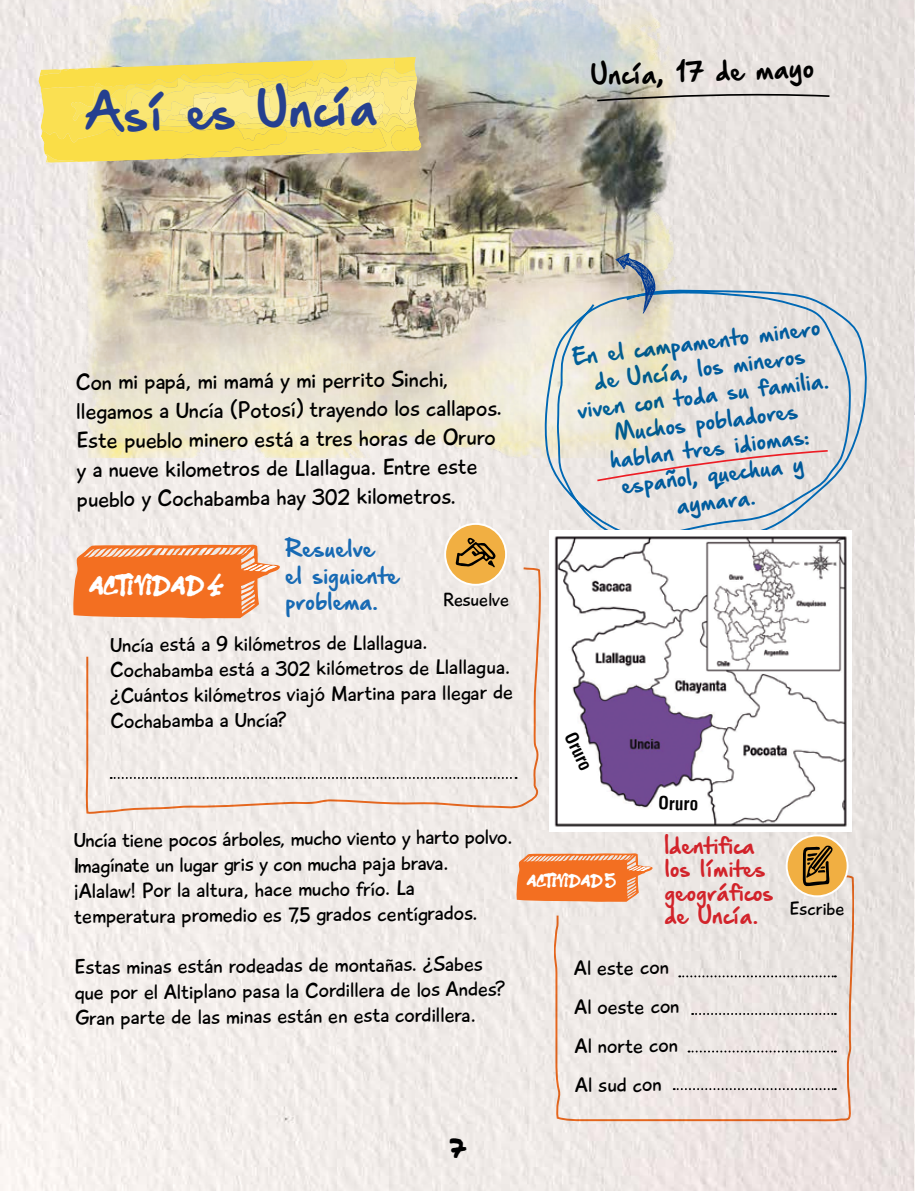
<style>
.page{position:relative;width:915px;height:1191px;background:#fff}
.page>*{position:absolute;margin:0;border:0;box-sizing:border-box;transform-origin:0 0}
.t1{font:42.9px "Hand Of Sean Demo";color:#25408f}
.t2{font:27.3px "Permanent Marker";color:#000}
.t3{font:23.4px/29.2px "Playtime With Hot Toddies";letter-spacing:-.01em;color:#000}
.t4{font:23.4px "Hand Of Sean Demo";color:#000}
.t5{font:21.45px/25.3px "Playtime With Hot Toddies";color:#000}
.t6{font:19.8px/26.4px "Hand Of Sean Demo";color:#176ab4}
.t7{font:19.5px/26.7px "Hand Of Sean Demo";color:#0068b4;text-align:center}
.t8{font:19.5px/23.4px "Hand Of Sean Demo";color:#d2232a}
.t9{font:19.35px "Playtime With Hot Toddies";color:#000}
.t10{font:700 condensed 17.55px "Helvetica LT";color:#000}
.t11{font:12px "Sister Spray";letter-spacing:-.04em;color:#fff}
.t12{font:7.95px "Sister Spray";letter-spacing:-.04em;color:#fff}
</style>
<div class="page">
<img style="left:0;top:0;width:915px;height:1191px">
<img style="left:83px;top:0;width:596px;height:457px">
<svg style="left:38px;top:57px;width:383px;height:106px;background:#f1dd6c"></svg>
<svg style="left:543px;top:288px;width:327px;height:465px;background:#e0deda"></svg>
<svg style="left:615px;top:253px;width:40px;height:61px;background:#9ca4ac"></svg>
<img style="left:549px;top:531px;width:301px;height:301px">
<svg style="left:595px;top:93px;width:235px;height:9px;background:#afaba5"></svg>
<svg style="left:73px;top:544px;width:207px;height:74px;background:#f29a67"></svg>
<svg style="left:516px;top:852px;width:136px;height:50px;background:#f18e53"></svg>
<svg style="left:85px;top:566px;width:456px;height:249px;background:#f0dfd5"></svg>
<svg style="left:554px;top:873px;width:299px;height:249px;background:#ebdfd9"></svg>
<svg style="left:679px;top:975px;width:156px;height:2px"></svg>
<svg style="left:692px;top:1013px;width:143px;height:2px"></svg>
<svg style="left:688px;top:1050px;width:147px;height:2px"></svg>
<svg style="left:111px;top:777px;width:405px;height:2px"></svg>
<svg style="left:673px;top:1088px;width:162px;height:2px"></svg>
<svg style="left:444px;top:523px;width:63px;height:63px;background:#dbb371"></svg>
<svg style="left:785px;top:834px;width:63px;height:63px;background:#cea96c"></svg>
<h1 class="t1" style="left:84px;top:94px;width:294px;rotate:-2deg">Así es Uncía</h1>
<p class="t4" style="left:590px;top:64px;width:225px;rotate:-2deg">Uncía, 17 de mayo</p>
<p class="t3" style="left:76px;top:366px;width:428px">Con mi papá, mi mamá y mi perrito Sinchi, llegamos a Uncía (Potosí) trayendo los callapos.<br>Este pueblo minero está a tres horas de Oruro y a nueve kilometros de Llallagua. Entre este pueblo y Cochabamba hay 302 kilometros.</p>
<p class="t11" style="left:89px;top:584px;width:136px">ACTIVIDAD 4</p>
<p class="t6" style="left:285px;top:537px;width:115px">Resuelve<br>el siguiente problema.</p>
<p class="t9" style="left:442px;top:588px;width:68px">Resuelve</p>
<p class="t5" style="left:109px;top:634px;width:405px;rotate:-1deg">Uncía está a 9 kilómetros de Llallagua.<br>Cochabamba está a 302 kilómetros de Llallagua. ¿Cuántos kilómetros viajó Martina para llegar de Cochabamba a Uncía?</p>
<p class="t5" style="left:72px;top:829px;width:441px;rotate:-1deg">Uncía tiene pocos árboles, mucho viento y harto polvo.<br>Imagínate un lugar gris y con mucha paja brava. ¡Alalaw! Por la altura, hace mucho frío. La temperatura promedio es 7,5 grados centígrados.</p>
<p class="t5" style="left:74px;top:956px;width:432px;rotate:-1deg">Estas minas están rodeadas de montañas. ¿Sabes que por el Altiplano pasa la Cordillera de los Andes?<br>Gran parte de las minas están en esta cordillera.</p>
<p class="t7" style="left:569px;top:346px;width:254px;rotate:-7deg">En el campamento minero de Uncía, los mineros viven con toda su familia.<br>Muchos pobladores hablan tres idiomas: español, quechua y aymara.</p>
<p class="t10" style="left:579px;top:728px;width:41px;rotate:64deg">Oruro</p>
<p class="t12" style="left:526px;top:879px;width:91px">ACTIVIDAD 5</p>
<p class="t10" style="left:658px;top:791px;width:41px;rotate:2deg">Oruro</p>
<p class="t8" style="left:664px;top:835px;width:111px">Identifica los límites geográficos de Uncía.</p>
<p class="t5" style="left:572px;top:949px;width:107px;line-height:39px;rotate:-1deg">Al este con<br>Al oeste con<br>Al norte con<br>Al sud con</p>
<p class="t9" style="left:789px;top:896px;width:57px">Escribe</p>
<p class="t2" style="left:449px;top:1127px;width:17px">7</p>
</div>
